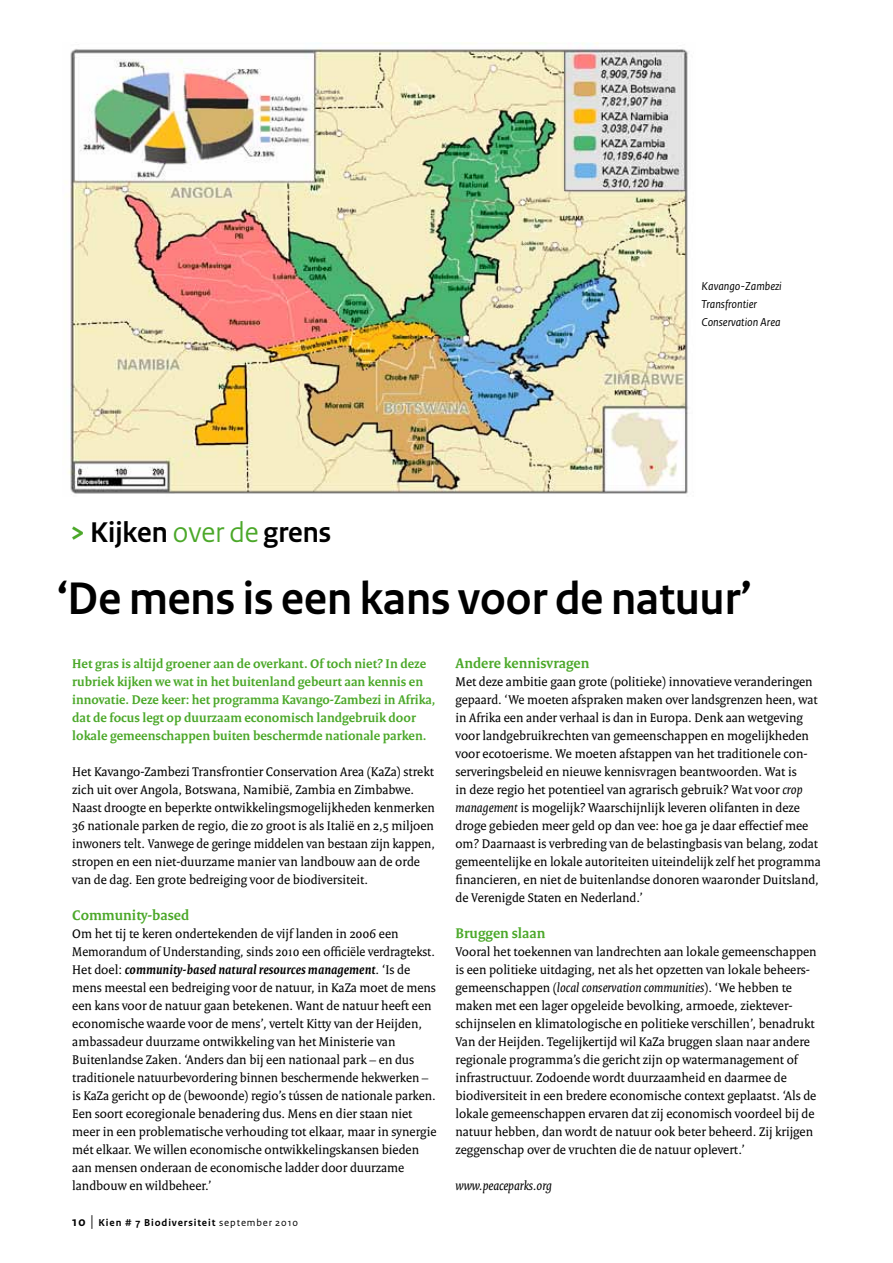
<style>
.page{position:relative;width:893px;height:1263px;background:#fff}
.page>*{position:absolute;margin:0;border:0;box-sizing:border-box;transform-origin:0 0}
.t1{font:700 48px "Rijksoverheid Sans Heading";color:#000}
.t2{font:700 30px "Rijksoverheid Sans Heading";color:#000}
.t3{font:700 15px "Rijksoverheid Serif";color:#4ba829}
.t4{font:13.5px/18px "Rijksoverheid Serif";color:#000}
.t5{font:700 13.5px/18px "Rijksoverheid Serif";color:#4ba829}
.t6{font:italic 13.5px "Rijksoverheid Serif";color:#000}
.t7{font:italic 12px/18px "Rijksoverheid Sans Text";color:#000}
.t8{font:700 10.5px "Rijksoverheid Sans Text";letter-spacing:.08em;color:#000}
.s1{color:#4ba829}
.s2{font-weight:400;color:#4ba829}
.s3{font-weight:700;font-style:italic}
.s4{font-size:13.5px}
.s5{font-weight:400;font-size:16.5px}
.s6{font-weight:400}
.s7{font-style:italic}
</style>
<div class="page">
<img style="left:68px;top:43px;width:620px;height:451px">
<p class="t7" style="left:702px;top:277px;width:82px">Kavango-Zambezi<br>Transfrontier<br>Conservation Area</p>
<h2 class="t2" style="left:70px;top:515px;width:263px"><span class="s1">&gt;</span> Kijken <span class="s2">over de</span> grens</h2>
<h1 class="t1" style="left:57px;top:571px;width:696px">‘De mens is een kans voor de natuur’</h1>
<p class="t5" style="left:72px;top:654px;width:365px">Het gras is altijd groener aan de overkant. Of toch niet? In deze rubriek kijken we wat in het buitenland gebeurt aan kennis en innovatie. Deze keer: het programma Kavango-Zambezi in Afrika, dat de focus legt op duurzaam economisch landgebruik door lokale gemeenschappen buiten beschermde nationale parken.</p>
<p class="t4" style="left:72px;top:762px;width:364px">Het Kavango-Zambezi Transfrontier Conservation Area (KaZa) strekt zich uit over Angola, Botswana, Namibië, Zambia en Zimbabwe.<br>Naast droogte en beperkte ontwikkelingsmogelijkheden kenmerken 36 nationale parken de regio, die zo groot is als Italië en 2,5 miljoen inwoners telt. Vanwege de geringe middelen van bestaan zijn kappen, stropen en een niet-duurzame manier van landbouw aan de orde van de dag. Een grote bedreiging voor de biodiversiteit.</p>
<p class="t3" style="left:72px;top:906px;width:118px">Community-based</p>
<p class="t4" style="left:72px;top:924px;width:366px">Om het tij te keren ondertekenden de vijf landen in 2006 een Memorandum of Understanding, sinds 2010 een officiële verdragtekst.<br>Het doel: <span class="s3">community-based natural resources management</span>. ‘Is de mens meestal een bedreiging voor de natuur, in KaZa moet de mens een kans voor de natuur gaan betekenen. Want de natuur heeft een economische waarde voor de mens’, vertelt Kitty van der Heijden, ambassadeur duurzame ontwikkeling van het Ministerie van Buitenlandse Zaken. ‘Anders dan bij een nationaal park – en dus traditionele natuurbevordering binnen beschermende hekwerken – is KaZa gericht op de (bewoonde) regio’s tússen de nationale parken.<br>Een soort ecoregionale benadering dus. Mens en dier staan niet meer in een problematische verhouding tot elkaar, maar in synergie mét elkaar. We willen economische ontwikkelingskansen bieden aan mensen onderaan de economische ladder door duurzame landbouw en wildbeheer.’</p>
<p class="t8" style="left:72px;top:1216px;width:227px"><span class="s4">10</span> <span class="s5">|</span> Kien # 7 Biodiversiteit <span class="s6">september 2010</span></p>
<p class="t3" style="left:455px;top:654px;width:135px">Andere kennisvragen</p>
<p class="t4" style="left:455px;top:672px;width:367px">Met deze ambitie gaan grote (politieke) innovatieve veranderingen gepaard. ‘We moeten afspraken maken over landsgrenzen heen, wat in Afrika een ander verhaal is dan in Europa. Denk aan wetgeving voor landgebruikrechten van gemeenschappen en mogelijkheden voor ecotoerisme. We moeten afstappen van het traditionele con&shy;serveringsbeleid en nieuwe kennisvragen beantwoorden. Wat is<br>in deze regio het potentieel van agrarisch gebruik? Wat voor <span class="s7">crop management</span> is mogelijk? Waarschijnlijk leveren olifanten in deze droge gebieden meer geld op dan vee: hoe ga je daar effectief mee om? Daarnaast is verbreding van de belastingbasis van belang, zodat gemeentelijke en lokale autoriteiten uiteindelijk zelf het programma financieren, en niet de buitenlandse donoren waaronder Duitsland, de Verenigde Staten en Nederland.’</p>
<p class="t3" style="left:455px;top:924px;width:91px">Bruggen slaan</p>
<p class="t4" style="left:455px;top:942px;width:363px">Vooral het toekennen van landrechten aan lokale gemeenschappen is een politieke uitdaging, net als het opzetten van lokale beheers&shy;gemeenschappen (<span class="s7">local conservation communities</span>). ‘We hebben te maken met een lager opgeleide bevolking, armoede, ziektever&shy;schijnselen en klimatologische en politieke verschillen’, benadrukt Van der Heijden. Tegelijkertijd wil KaZa bruggen slaan naar andere regionale programma’s die gericht zijn op watermanagement of infrastructuur. Zodoende wordt duurzaamheid en daarmee de biodiversiteit in een bredere economische context geplaatst. ‘Als de lokale gemeenschappen ervaren dat zij economisch voordeel bij de natuur hebben, dan wordt de natuur ook beter beheerd. Zij krijgen zeggenschap over de vruchten die de natuur oplevert.’</p>
<p class="t6" style="left:455px;top:1177px;width:98px">www.peaceparks.org</p>
</div>
